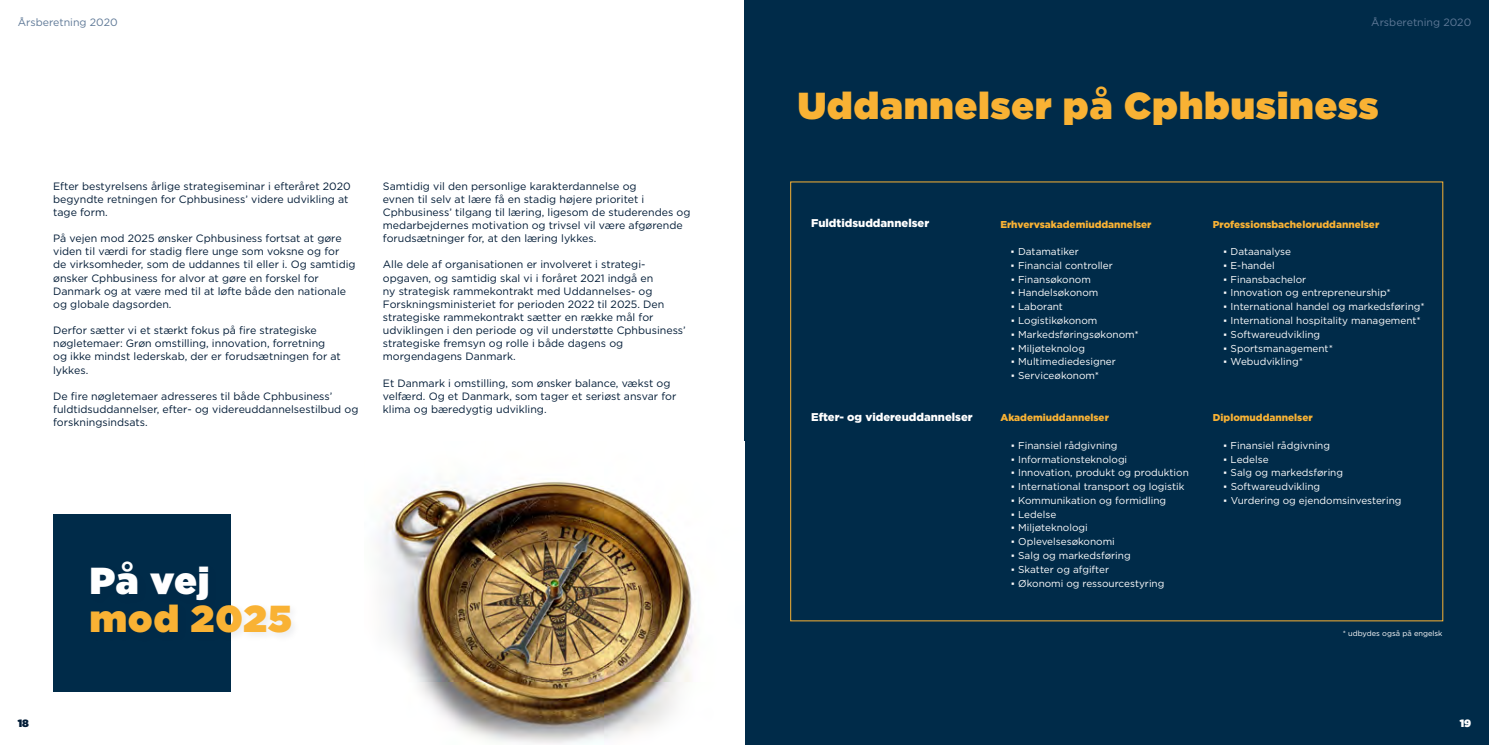
<style>
.page{position:relative;width:1489px;height:745px;background:#fff}
.page>*{position:absolute;margin:0;border:0;box-sizing:border-box;transform-origin:0 0}
.t1{font:900 37.5px "Gotham";letter-spacing:.03em;color:#f9b234}
.t2{font:900 37.5px "Gotham";color:#fff}
.t3{font:900 11.25px "Gotham";color:#fff}
.t4{font:10.62px/13.1px "Gotham";color:#001b36}
.t5{font:10.62px "Gotham";color:#5f7997}
.t6{font:900 10.62px "Gotham";color:#fff}
.t7{font:900 10.62px "Gotham";color:#001b36}
.t8{font:10px "Gotham";color:#fff}
.t9{font:900 10px "Gotham";color:#f9b234}
.t10{font:7.5px "Gotham";color:#fff}
.s1{font-family:"Arial"}
</style>
<div class="page">
<div style="left:744px;top:0;width:744px;height:744px;background:#002b49"></div>
<img style="left:382px;top:481px;width:311px;height:263px">
<div style="left:53px;top:513px;width:177px;height:177px;background:#002b49"></div>
<div style="left:87px;top:558px;width:213px;height:84px;background:#001b36;opacity:.08"></div>
<p class="t5" style="left:18px;top:16px;width:101px">Årsberetning 2020</p>
<p class="t4" style="left:53px;top:179px;width:299px">Efter bestyrelsens årlige strategiseminar i efteråret 2020 begyndte retningen for Cphbusiness’ videre udvikling at tage form.</p>
<p class="t4" style="left:53px;top:231px;width:304px">På vejen mod 2025 ønsker Cphbusiness fortsat at gøre viden til værdi for stadig flere unge som voksne og for<br>de virksomheder, som de uddannes til eller i. Og samtidig ønsker Cphbusiness for alvor at gøre en forskel for Danmark og at være med til at løfte både den nationale og globale dagsorden.</p>
<p class="t4" style="left:53px;top:323px;width:289px">Derfor sætter vi et stærkt fokus på fire strategiske nøgletemaer: Grøn omstilling, innovation, forretning og ikke mindst lederskab, der er forudsætningen for at lykkes.</p>
<p class="t4" style="left:53px;top:389px;width:307px">De fire nøgletemaer adresseres til både Cphbusiness’ fuldtidsuddannelser, efter- og videreuddannelsestilbud og forskningsindsats.</p>
<p class="t4" style="left:383px;top:179px;width:309px">Samtidig vil den personlige karakterdannelse og<br>evnen til selv at lære få en stadig højere prioritet i Cphbusiness’ tilgang til læring, ligesom de studerendes og medarbejdernes motivation og trivsel vil være afgørende forudsætninger for, at den læring lykkes.</p>
<p class="t4" style="left:383px;top:258px;width:304px">Alle dele af organisationen er involveret i strategi&shy;opgaven, og samtidig skal vi i foråret 2021 indgå en<br>ny strategisk rammekontrakt med Uddannelses- og Forskningsministeriet for perioden 2022 til 2025. Den strategiske rammekontrakt sætter en række mål for udviklingen i den periode og vil understøtte Cphbusiness’ strategiske fremsyn og rolle i både dagens og morgendagens Danmark.</p>
<p class="t4" style="left:383px;top:376px;width:295px">Et Danmark i omstilling, som ønsker balance, vækst og velfærd. Og et Danmark, som tager et seriøst ansvar for klima og bæredygtig udvikling.</p>
<p class="t7" style="left:18px;top:714px;width:13px">18</p>
<h1 class="t2" style="left:90px;top:553px;width:121px">På vej</h1>
<h1 class="t1" style="left:90px;top:591px;width:203px">mod 2025</h1>
<p class="t5" style="left:1371px;top:16px;width:101px">Årsberetning 2020</p>
<h1 class="t1" style="left:797px;top:78px;width:582px">Uddannelser på Cphbusiness</h1>
<p class="t3" style="left:811px;top:215px;width:120px">Fuldtidsuddannelser</p>
<p class="t3" style="left:811px;top:409px;width:163px">Efter- og videreuddannelser</p>
<p class="t9" style="left:1000px;top:217px;width:153px">Erhvervsakademiuddannelser</p>
<p class="t8" style="left:1010px;top:245px;width:69px"><span class="s1">▪</span> Datamatiker</p>
<p class="t8" style="left:1010px;top:259px;width:103px"><span class="s1">▪</span> Financial controller</p>
<p class="t8" style="left:1010px;top:272px;width:81px"><span class="s1">▪</span> Finansøkonom</p>
<p class="t8" style="left:1010px;top:286px;width:89px"><span class="s1">▪</span> Handelsøkonom</p>
<p class="t8" style="left:1010px;top:300px;width:53px"><span class="s1">▪</span> Laborant</p>
<p class="t8" style="left:1010px;top:314px;width:88px"><span class="s1">▪</span> Logistikøkonom</p>
<p class="t8" style="left:1010px;top:327px;width:129px"><span class="s1">▪</span> Markedsføringsøkonom*</p>
<p class="t8" style="left:1011px;top:341px;width:75px"><span class="s1">▪</span> Miljøteknolog</p>
<p class="t8" style="left:1011px;top:355px;width:106px"><span class="s1">▪</span> Multimediedesigner</p>
<p class="t8" style="left:1011px;top:369px;width:90px"><span class="s1">▪</span> Serviceøkonom*</p>
<p class="t9" style="left:1000px;top:410px;width:110px">Akademiuddannelser</p>
<p class="t8" style="left:1011px;top:438px;width:108px"><span class="s1">▪</span> Finansiel rådgivning</p>
<p class="t8" style="left:1011px;top:452px;width:118px"><span class="s1">▪</span> Informationsteknologi</p>
<p class="t8" style="left:1011px;top:466px;width:179px"><span class="s1">▪</span> Innovation, produkt og produktion</p>
<p class="t8" style="left:1011px;top:480px;width:175px"><span class="s1">▪</span> International transport og logistik</p>
<p class="t8" style="left:1011px;top:493px;width:157px"><span class="s1">▪</span> Kommunikation og formidling</p>
<p class="t8" style="left:1011px;top:507px;width:47px"><span class="s1">▪</span> Ledelse</p>
<p class="t8" style="left:1011px;top:521px;width:78px"><span class="s1">▪</span> Miljøteknologi</p>
<p class="t8" style="left:1011px;top:535px;width:105px"><span class="s1">▪</span> Oplevelsesøkonomi</p>
<p class="t8" style="left:1011px;top:548px;width:121px"><span class="s1">▪</span> Salg og markedsføring</p>
<p class="t8" style="left:1011px;top:562px;width:99px"><span class="s1">▪</span> Skatter og afgifter</p>
<p class="t8" style="left:1011px;top:576px;width:155px"><span class="s1">▪</span> Økonomi og ressourcestyring</p>
<p class="t9" style="left:1212px;top:217px;width:168px">Professionsbacheloruddannelser</p>
<p class="t8" style="left:1223px;top:245px;width:69px"><span class="s1">▪</span> Dataanalyse</p>
<p class="t8" style="left:1223px;top:259px;width:53px"><span class="s1">▪</span> E-handel</p>
<p class="t8" style="left:1223px;top:272px;width:84px"><span class="s1">▪</span> Finansbachelor</p>
<p class="t8" style="left:1223px;top:286px;width:169px"><span class="s1">▪</span> Innovation og entrepreneurship*</p>
<p class="t8" style="left:1223px;top:300px;width:203px"><span class="s1">▪</span> International handel og markedsføring*</p>
<p class="t8" style="left:1223px;top:314px;width:199px"><span class="s1">▪</span> International hospitality management*</p>
<p class="t8" style="left:1223px;top:327px;width:98px"><span class="s1">▪</span> Softwareudvikling</p>
<p class="t8" style="left:1223px;top:341px;width:111px"><span class="s1">▪</span> Sportsmanagement*</p>
<p class="t8" style="left:1223px;top:355px;width:81px"><span class="s1">▪</span> Webudvikling*</p>
<p class="t9" style="left:1212px;top:410px;width:101px">Diplomuddannelser</p>
<p class="t8" style="left:1223px;top:438px;width:108px"><span class="s1">▪</span> Finansiel rådgivning</p>
<p class="t8" style="left:1223px;top:452px;width:47px"><span class="s1">▪</span> Ledelse</p>
<p class="t8" style="left:1223px;top:466px;width:121px"><span class="s1">▪</span> Salg og markedsføring</p>
<p class="t8" style="left:1223px;top:480px;width:98px"><span class="s1">▪</span> Softwareudvikling</p>
<p class="t8" style="left:1223px;top:493px;width:179px"><span class="s1">▪</span> Vurdering og ejendomsinvestering</p>
<p class="t10" style="left:1342px;top:628px;width:101px">* udbydes også på engelsk</p>
<p class="t6" style="left:1459px;top:714px;width:13px">19</p>
</div>
